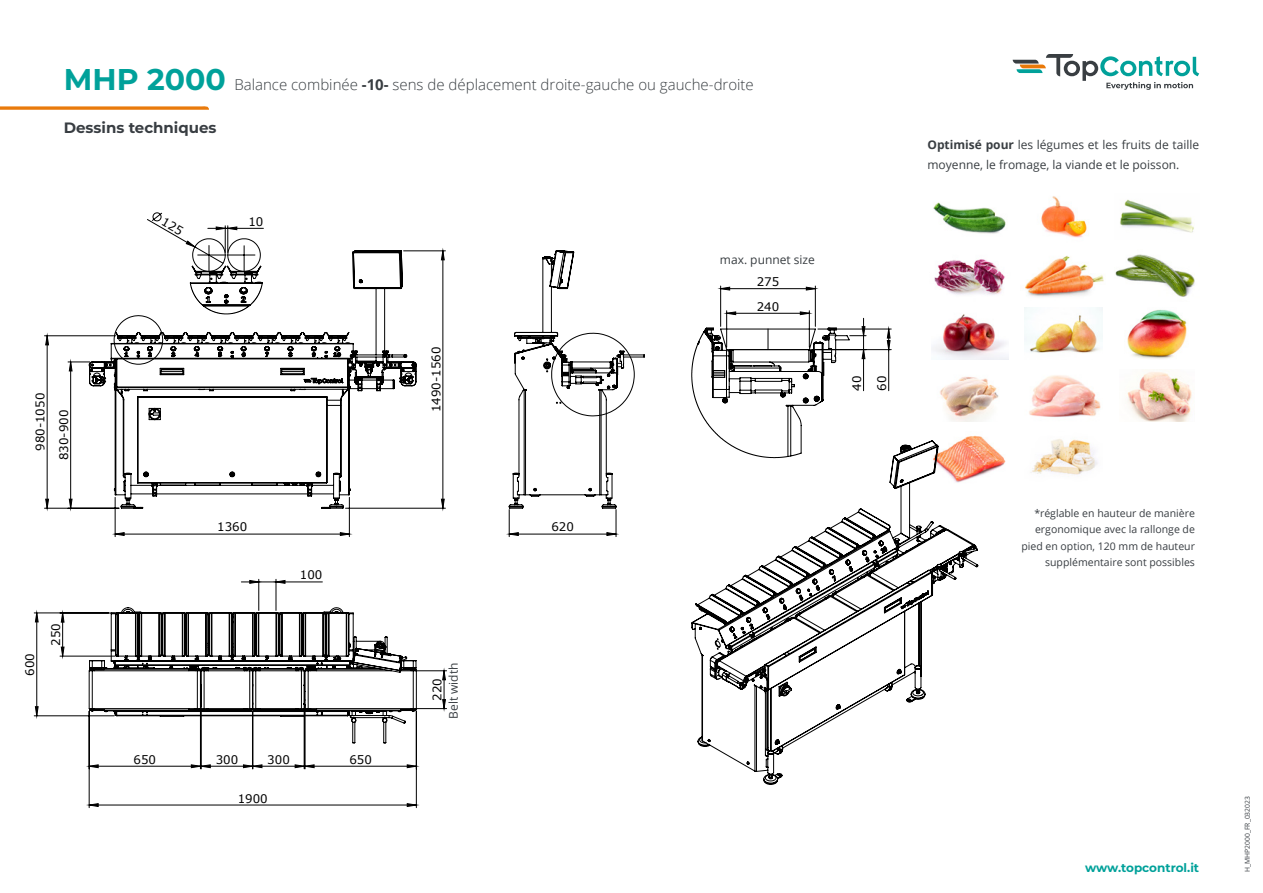
<style>
.page{position:relative;width:1263px;height:893px;background:#fff}
.page>*{position:absolute;margin:0;border:0;box-sizing:border-box;transform-origin:0 0}
.t1{font:300 15px "Open Sans";color:#393e42}
.t2{font:700 15px "Montserrat";color:#383d42}
.t3{font:12px/19.5px "Open Sans";color:#393e42}
.t4{font:700 12px "Montserrat";color:#00a19a}
.t5{font:11.85px/23.5px "Verdana";color:#000}
.t6{font:10.5px/16.5px "Open Sans";color:#383d42;text-align:right}
.t7{font:6.75px "Open Sans";color:#383d42}
.s1{font-family:"Montserrat";font-weight:700;font-size:30px;color:#00a19a}
.s2{font-weight:700}
</style>
<div class="page">
<img style="left:933px;top:202px;width:73px;height:32px">
<img style="left:978px;top:259px;width:27px;height:36px">
<img style="left:978px;top:322px;width:31px;height:38px">
<img style="left:978px;top:378px;width:21px;height:43px">
<img style="left:978px;top:436px;width:28px;height:40px">
<img style="left:1041px;top:196px;width:46px;height:42px">
<img style="left:1025px;top:256px;width:79px;height:41px">
<img style="left:1024px;top:308px;width:78px;height:45px">
<img style="left:1029px;top:375px;width:72px;height:42px">
<img style="left:1031px;top:439px;width:67px;height:36px">
<img style="left:1120px;top:199px;width:74px;height:34px">
<img style="left:1115px;top:254px;width:80px;height:43px">
<img style="left:1127px;top:309px;width:60px;height:50px">
<img style="left:1127px;top:371px;width:65px;height:51px">
<svg style="left:1013px;top:54px;width:186px;height:36px"></svg>
<svg style="left:0;top:106px;width:209px;height:4px"></svg>
<hr style="left:416px;top:711px;width:1px;height:97px;background:#000">
<hr style="left:89px;top:711px;width:1px;height:97px;background:#000">
<hr style="left:45px;top:335px;width:71px;height:1px;background:#000">
<hr style="left:34px;top:715px;width:80px;height:1px;background:#000">
<hr style="left:34px;top:613px;width:75px;height:1px;background:#000">
<svg style="left:90px;top:804px;width:326px;height:2px"></svg>
<svg style="left:35px;top:336px;width:54px;height:380px"></svg>
<svg style="left:186px;top:241px;width:24px;height:9px"></svg>
<svg style="left:216px;top:227px;width:228px;height:23px"></svg>
<svg style="left:89px;top:250px;width:889px;height:535px"></svg>
<svg style="left:151px;top:212px;width:24px;height:23px"></svg>
<h1 class="t1" style="left:64px;top:74px;width:692px"><span class="s1">MHP 2000</span> Balance combinée <span class="s2">-10-</span> sens de déplacement droite-gauche ou gauche-droite</h1>
<h1 class="t2" style="left:64px;top:117px;width:154px">Dessins techniques</h1>
<p class="t5" style="left:248px;top:210px;width:17px">10</p>
<p class="t5" style="left:28px;top:460px;width:69px;text-indent:9px;rotate:-90deg">980-1050<br>830-900</p>
<p class="t5" style="left:18px;top:676px;width:24px;rotate:-90deg">600</p>
<p class="t5" style="left:44px;top:646px;width:24px;rotate:-90deg">250</p>
<p class="t5" style="left:217px;top:515px;width:32px">1360</p>
<p class="t5" style="left:300px;top:563px;width:24px">100</p>
<p class="t5" style="left:134px;top:747px;width:24px">650</p>
<p class="t5" style="left:216px;top:747px;width:24px">300</p>
<p class="t5" style="left:267px;top:747px;width:24px">300</p>
<p class="t5" style="left:349px;top:747px;width:24px">650</p>
<p class="t5" style="left:238px;top:786px;width:32px">1900</p>
<p class="t5" style="left:424px;top:412px;width:67px;rotate:-90deg">1490-1560</p>
<p class="t3" style="left:443px;top:719px;width:58px;rotate:-90deg">Belt width</p>
<p class="t5" style="left:425px;top:701px;width:24px;rotate:-90deg">220</p>
<p class="t5" style="left:551px;top:515px;width:24px">620</p>
<p class="t3" style="left:720px;top:250px;width:97px">max. punnet size</p>
<p class="t5" style="left:757px;top:269px;width:24px;line-height:24.6px">275<br>240</p>
<p class="t5" style="left:844px;top:391px;width:17px;line-height:25.2px;rotate:-90deg">40<br>60</p>
<p class="t3" style="left:927px;top:135px;width:273px"><span class="s2">Optimisé pour</span> les légumes et les fruits de taille moyenne, le fromage, la viande et le poisson.</p>
<p class="t6" style="left:1021px;top:504px;width:175px">*réglable en hauteur de manière ergonomique avec la rallonge de pied en option, 120 mm de hauteur supplémentaire sont possibles</p>
<p class="t4" style="left:1085px;top:859px;width:116px">www.topcontrol.it</p>
<p class="t7" style="left:1242px;top:872px;width:77px;rotate:-90deg">H_MHP2000_FR_032023</p>
</div>
